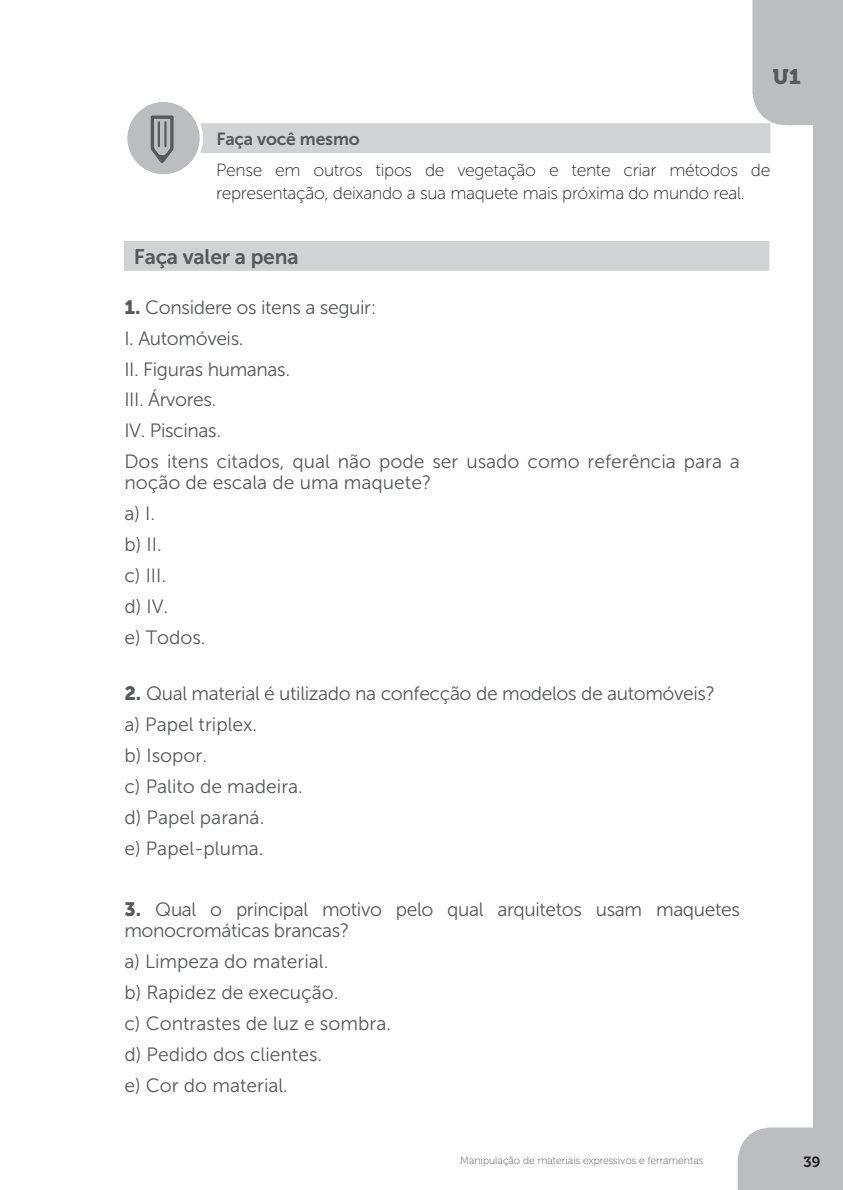
<style>
.page{position:relative;width:843px;height:1190px;background:#fff}
.page>*{position:absolute;margin:0;border:0;box-sizing:border-box;transform-origin:0 0}
.t1{font:21px "Museo Sans 700";letter-spacing:-.01em;color:#57585a}
.t2{font:21px "Museo 900";color:#57585a}
.t3{font:19.25px/31px "Museo Sans 300";color:#57585a}
.t4{font:19.25px/31px "Museo Sans 300";letter-spacing:-.02em;color:#57585a}
.t5{font:17.5px/22.8px "Museo Sans 100";letter-spacing:-.02em;color:#231f20}
.t6{font:17.5px "Museo Sans 700";letter-spacing:-.01em;color:#57585a}
.t7{font:14.7px "Museo 700";color:#231f20}
.t8{font:10.5px "Museo 100";color:#57585a}
.s1{font-family:"Museo Sans 900"}
</style>
<div class="page">
<svg style="left:737px;top:1127px;width:75px;height:63px;background:#c0c1c4"></svg>
<svg style="left:752px;top:0;width:60px;height:271px"></svg>
<div style="left:812px;top:0;width:30px;height:1190px;background:#bcbdc0"></div>
<div style="left:133px;top:123px;width:637px;height:30px;background:#d1d2d4;border:2px solid #d1d2d4"></div>
<div style="left:126px;top:100px;width:75px;height:76px;background:#bcbdc0;border-radius:50%"></div>
<div style="left:124px;top:98px;width:79px;height:80px;border:4px solid #fff;border-radius:50%"></div>
<svg style="left:151px;top:115px;width:22px;height:49px"></svg>
<div style="left:124px;top:241px;width:645px;height:30px;background:#d1d2d4"></div>
<p class="t2" style="left:772px;top:65px;width:30px">U1</p>
<p class="t6" style="left:216px;top:129px;width:145px">Faça você mesmo</p>
<p class="t5" style="left:216px;top:159px;width:555px">Pense em outros tipos de vegetação e tente criar métodos de representação, deixando a sua maquete mais próxima do mundo real.</p>
<p class="t1" style="left:134px;top:245px;width:166px">Faça valer a pena</p>
<p class="t4" style="left:124px;top:292px;width:617px"><span class="s1">1.</span> Considere os itens a seguir:<br>I. Automóveis.<br>II. Figuras humanas.<br>III. Árvores.<br>IV. Piscinas.<br>Dos itens citados, qual não pode ser usado como referência para a</p>
<p class="t3" style="left:124px;top:467px;width:308px">noção de escala de uma maquete? a) I.<br>b) II.<br>c) III.<br>d) IV.<br>e) Todos.</p>
<p class="t3" style="left:124px;top:678px;width:592px"><span class="s1">2.</span> Qual material é utilizado na confecção de modelos de automóveis? a) Papel triplex.<br>b) Isopor.<br>c) Palito de madeira.<br>d) Papel paraná.<br>e) Papel-pluma.</p>
<p class="t4" style="left:124px;top:899px;width:617px;line-height:21px"><span class="s1">3.</span> Qual o principal motivo pelo qual arquitetos usam maquetes monocromáticas brancas?</p>
<p class="t3" style="left:124px;top:946px;width:268px">a) Limpeza do material.<br>b) Rapidez de execução.<br>c) Contrastes de luz e sombra. d) Pedido dos clientes.<br>e) Cor do material.</p>
<p class="t8" style="left:460px;top:1155px;width:244px">Manipulação de materiais expressivos e ferramentas</p>
<p class="t7" style="left:803px;top:1154px;width:18px">39</p>
</div>
